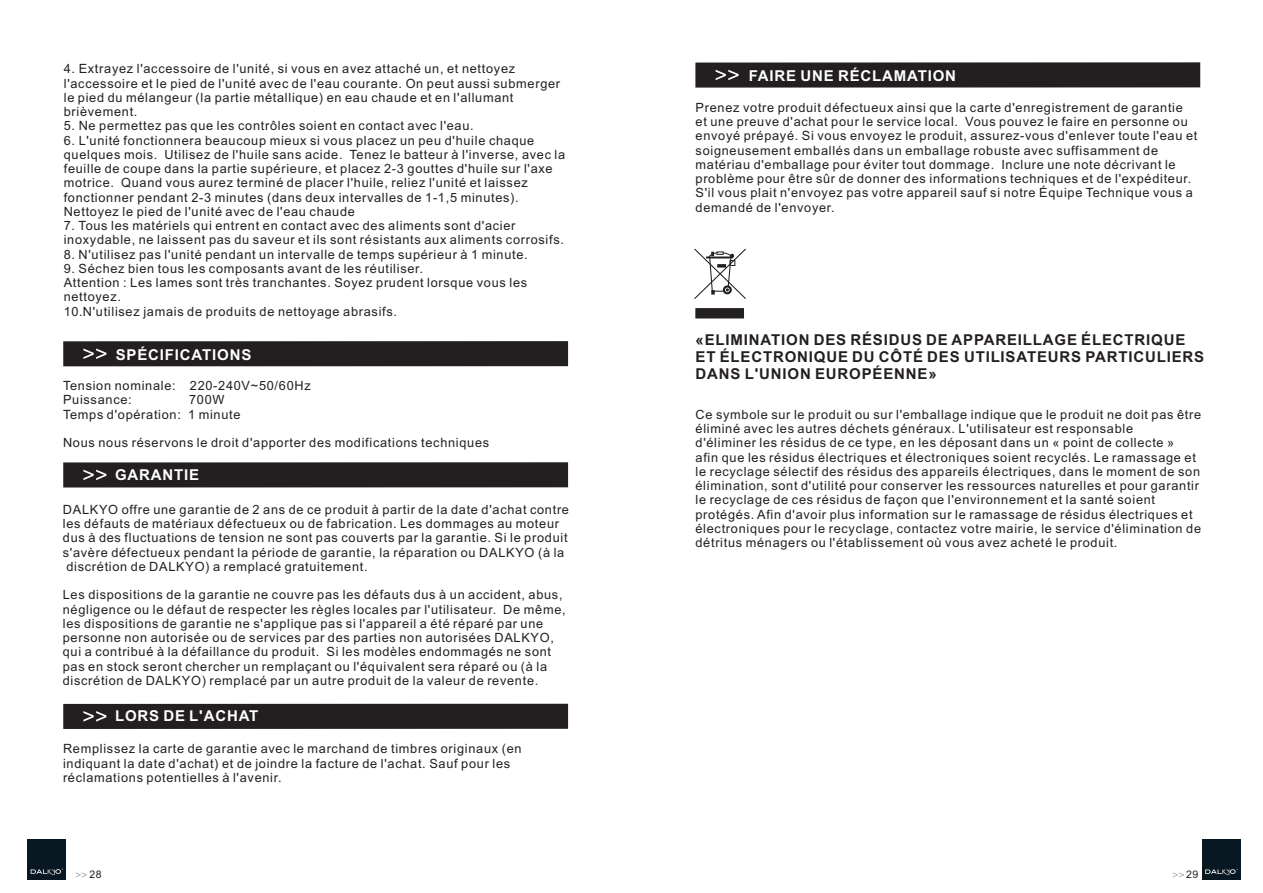
<style>
.page{position:relative;width:1263px;height:893px;background:#fff}
.page>*{position:absolute;margin:0;border:0;box-sizing:border-box;transform-origin:0 0}
.t1{font:700 15px/16.8px "Arial";letter-spacing:.055em;color:#231f20}
.t2{font:700 15px "Arial";letter-spacing:.055em;color:#fff}
.t3{font:12.75px/14.2px "Arial";letter-spacing:.055em;color:#231f20}
.t4{font:10.5px "Arial";color:#231f20}
</style>
<div class="page">
<div style="left:63px;top:341px;width:505px;height:25px;background:#231f20"></div>
<svg style="left:83px;top:348px;width:23px;height:11px"></svg>
<div style="left:63px;top:462px;width:505px;height:25px;background:#231f20"></div>
<svg style="left:83px;top:470px;width:23px;height:10px"></svg>
<div style="left:63px;top:704px;width:505px;height:25px;background:#231f20"></div>
<svg style="left:83px;top:711px;width:23px;height:11px"></svg>
<div style="left:695px;top:62px;width:505px;height:26px;background:#231f20"></div>
<svg style="left:716px;top:70px;width:22px;height:10px"></svg>
<svg style="left:694px;top:248px;width:52px;height:51px"></svg>
<svg style="left:695px;top:308px;width:49px;height:10px"></svg>
<div style="left:27px;top:839px;width:39px;height:41px;background:#071822"></div>
<svg style="left:31px;top:869px;width:32px;height:6px"></svg>
<svg style="left:76px;top:872px;width:11px;height:5px"></svg>
<div style="left:1202px;top:839px;width:38px;height:41px;background:#071822"></div>
<svg style="left:1205px;top:869px;width:33px;height:6px"></svg>
<svg style="left:1173px;top:872px;width:11px;height:5px"></svg>
<p class="t3" style="left:64px;top:63px;width:498px">4. Extrayez l'accessoire de l'unité, si vous en avez attaché un, et nettoyez l'accessoire et le pied de l'unité avec de l'eau courante. On peut aussi submerger le pied du mélangeur (la partie métallique) en eau chaude et en l'allumant brièvement.</p>
<p class="t3" style="left:64px;top:120px;width:411px">5. Ne permettez pas que les contrôles soient en contact avec l'eau.</p>
<p class="t3" style="left:64px;top:134px;width:503px">6. L'unité fonctionnera beaucoup mieux si vous placez un peu d'huile chaque quelques mois. Utilisez de l'huile sans acide. Tenez le batteur à l'inverse, avec la feuille de coupe dans la partie supérieure, et placez 2-3 gouttes d'huile sur l'axe motrice. Quand vous aurez terminé de placer l'huile, reliez l'unité et laissez fonctionner pendant 2-3 minutes (dans deux intervalles de 1-1,5 minutes).<br>Nettoyez le pied de l'unité avec de l'eau chaude</p>
<p class="t3" style="left:64px;top:220px;width:502px">7. Tous les matériels qui entrent en contact avec des aliments sont d'acier inoxydable, ne laissent pas du saveur et ils sont résistants aux aliments corrosifs.</p>
<p class="t3" style="left:64px;top:248px;width:466px">8. N'utilisez pas l'unité pendant un intervalle de temps supérieur à 1 minute.</p>
<p class="t3" style="left:64px;top:262px;width:465px">9. Séchez bien tous les composants avant de les réutiliser.<br>Attention : Les lames sont très tranchantes. Soyez prudent lorsque vous les nettoyez.<br>10.N'utilisez jamais de produits de nettoyage abrasifs.</p>
<p class="t2" style="left:116px;top:349px;width:137px">SPÉCIFICATIONS</p>
<p class="t3" style="left:63px;top:380px;width:249px">Tension nominale: 220-240V~50/60Hz<br>Puissance:</p>
<p class="t3" style="left:63px;top:394px;width:179px;text-indent:126px">700W<br>Temps d'opération: 1 minute</p>
<p class="t3" style="left:63px;top:437px;width:428px">Nous nous réservons le droit d'apporter des modifications techniques</p>
<p class="t2" style="left:115px;top:469px;width:86px">GARANTIE</p>
<p class="t3" style="left:63px;top:504px;width:508px">DALKYO offre une garantie de 2 ans de ce produit à partir de la date d'achat contre les défauts de matériaux défectueux ou de fabrication. Les dommages au moteur dus à des fluctuations de tension ne sont pas couverts par la garantie. Si le produit s'avère défectueux pendant la période de garantie, la réparation ou DALKYO (à la discrétion de DALKYO) a remplacé gratuitement.</p>
<p class="t3" style="left:63px;top:589px;width:504px">Les dispositions de la garantie ne couvre pas les défauts dus à un accident, abus, négligence ou le défaut de respecter les règles locales par l'utilisateur. De même, les dispositions de garantie ne s'applique pas si l'appareil a été réparé par une personne non autorisée ou de services par des parties non autorisées DALKYO, qui a contribué à la défaillance du produit. Si les modèles endommagés ne sont pas en stock seront chercher un remplaçant ou l'équivalent sera réparé ou (à la discrétion de DALKYO) remplacé par un autre produit de la valeur de revente.</p>
<p class="t2" style="left:115px;top:710px;width:145px">LORS DE L'ACHAT</p>
<p class="t3" style="left:63px;top:743px;width:460px">Remplissez la carte de garantie avec le marchand de timbres originaux (en indiquant la date d'achat) et de joindre la facture de l'achat. Sauf pour les réclamations potentielles à l'avenir.</p>
<p class="t2" style="left:749px;top:70px;width:209px">FAIRE UNE RÉCLAMATION</p>
<p class="t3" style="left:695px;top:101px;width:503px">Prenez votre produit défectueux ainsi que la carte d'enregistrement de garantie<br>et une preuve d'achat pour le service local. Vous pouvez le faire en personne ou envoyé prépayé. Si vous envoyez le produit, assurez-vous d'enlever toute l'eau et soigneusement emballés dans un emballage robuste avec suffisamment de matériau d'emballage pour éviter tout dommage. Inclure une note décrivant le problème pour être sûr de donner des informations techniques et de l'expéditeur.<br>S'il vous plait n'envoyez pas votre appareil sauf si notre Équipe Technique vous a demandé de l'envoyer.</p>
<p class="t1" style="left:696px;top:333px;width:510px">«ELIMINATION DES RÉSIDUS DE APPAREILLAGE ÉLECTRIQUE<br>ET ÉLECTRONIQUE DU CÔTÉ DES UTILISATEURS PARTICULIERS<br>DANS L'UNION EUROPÉENNE»</p>
<p class="t3" style="left:695px;top:409px;width:507px">Ce symbole sur le produit ou sur l'emballage indique que le produit ne doit pas être éliminé avec les autres déchets généraux. L'utilisateur est responsable<br>d'éliminer les résidus de ce type, en les déposant dans un « point de collecte »<br>afin que les résidus électriques et électroniques soient recyclés. Le ramassage et le recyclage sélectif des résidus des appareils électriques, dans le moment de son élimination, sont d'utilité pour conserver les ressources naturelles et pour garantir le recyclage de ces résidus de façon que l'environnement et la santé soient protégés. Afin d'avoir plus information sur le ramassage de résidus électriques et électroniques pour le recyclage, contactez votre mairie, le service d'élimination de détritus ménagers ou l'établissement où vous avez acheté le produit.</p>
<p class="t4" style="left:89px;top:871px;width:14px">28</p>
<p class="t4" style="left:1186px;top:871px;width:14px">29</p>
</div>
